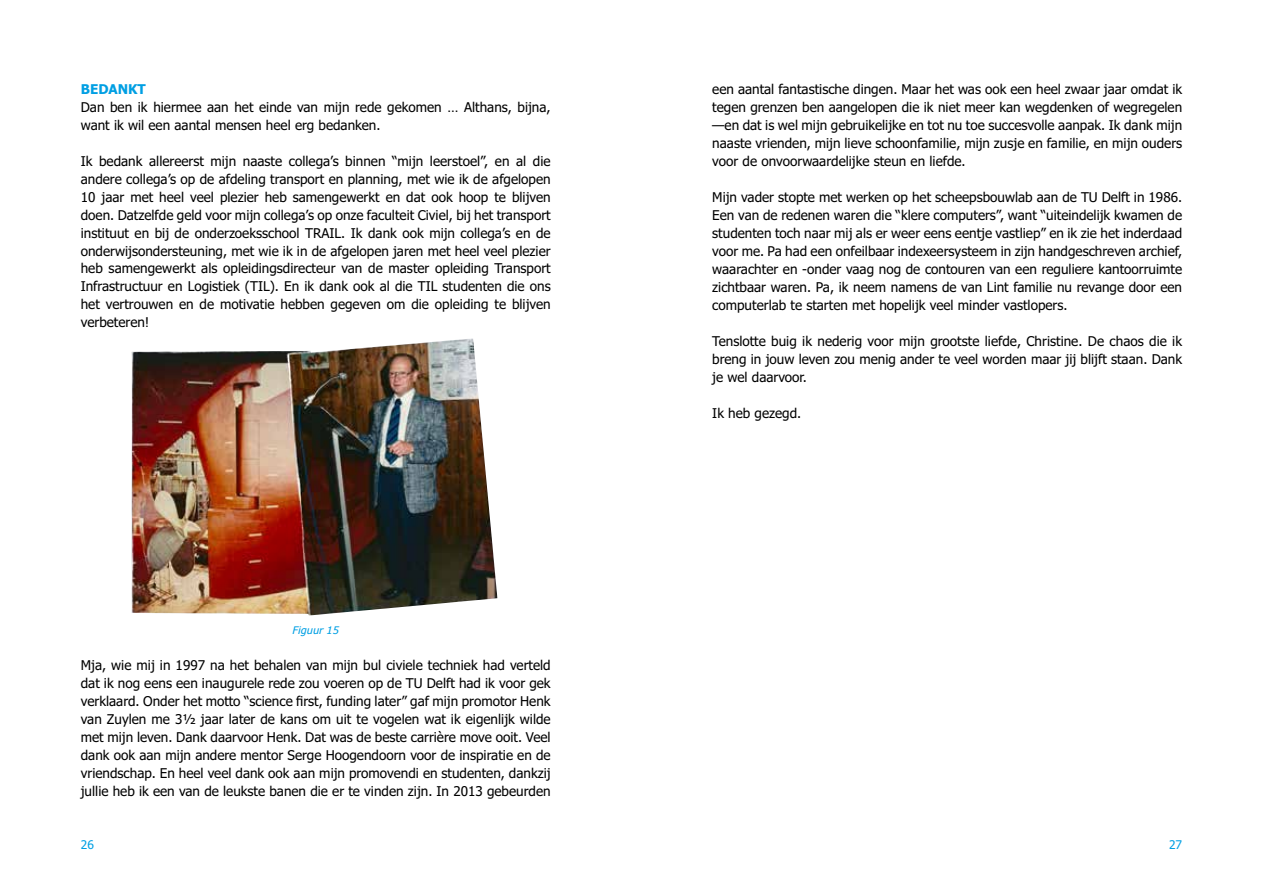
<style>
.page{position:relative;width:1263px;height:893px;background:#fff}
.page>*{position:absolute;margin:0;border:0;box-sizing:border-box;transform-origin:0 0}
.t1{font:13.5px/18px "Tu Tahoma";color:#000;text-align:justify}
.t2{font:700 13.5px "Tu Tahoma";color:#009fe3}
.t3{font:12px "Tu Tahoma";color:#009fe3}
.t4{font:italic 10.5px "Tu Tahoma";color:#009fe3}
</style>
<div class="page">
<img style="left:132px;top:338px;width:365px;height:277px">
<p class="t2" style="left:81px;top:80px;width:67px">BEDANKT</p>
<p class="t1" style="left:81px;top:97px;width:471px">Dan ben ik hiermee aan het einde van mijn rede gekomen … Althans, bijna, want ik wil een aantal mensen heel erg bedanken.</p>
<p class="t1" style="left:81px;top:151px;width:471px">Ik bedank allereerst mijn naaste collega’s binnen “mijn leerstoel”, en al die andere collega’s op de afdeling transport en planning, met wie ik de afgelopen 10 jaar met heel veel plezier heb samengewerkt en dat ook hoop te blijven doen. Datzelfde geld voor mijn collega’s op onze faculteit Civiel, bij het transport instituut en bij de onderzoeksschool TRAIL. Ik dank ook mijn collega’s en de onderwijsondersteuning, met wie ik in de afgelopen jaren met heel veel plezier heb samengewerkt als opleidingsdirecteur van de master opleiding Transport Infrastructuur en Logistiek (TIL). En ik dank ook al die TIL studenten die ons het vertrouwen en de motivatie hebben gegeven om die opleiding te blijven verbeteren!</p>
<p class="t4" style="left:292px;top:623px;width:48px">Figuur 15</p>
<p class="t1" style="left:81px;top:655px;width:471px">Mja, wie mij in 1997 na het behalen van mijn bul civiele techniek had verteld dat ik nog eens een inaugurele rede zou voeren op de TU Delft had ik voor gek verklaard. Onder het motto “science first, funding later” gaf mijn promotor Henk van Zuylen me 3½ jaar later de kans om uit te vogelen wat ik eigenlijk wilde met mijn leven. Dank daarvoor Henk. Dat was de beste carrière move ooit. Veel dank ook aan mijn andere mentor Serge Hoogendoorn voor de inspiratie en de vriendschap. En heel veel dank ook aan mijn promovendi en studenten, dankzij jullie heb ik een van de leukste banen die er te vinden zijn. In 2013 gebeurden</p>
<p class="t1" style="left:712px;top:79px;width:471px">een aantal fantastische dingen. Maar het was ook een heel zwaar jaar omdat ik tegen grenzen ben aangelopen die ik niet meer kan wegdenken of wegregelen —en dat is wel mijn gebruikelijke en tot nu toe succesvolle aanpak. Ik dank mijn naaste vrienden, mijn lieve schoonfamilie, mijn zusje en familie, en mijn ouders voor de onvoorwaardelijke steun en liefde.</p>
<p class="t1" style="left:712px;top:187px;width:471px">Mijn vader stopte met werken op het scheepsbouwlab aan de TU Delft in 1986.<br>Een van de redenen waren die “klere computers”, want “uiteindelijk kwamen de studenten toch naar mij als er weer eens eentje vastliep” en ik zie het inderdaad voor me. Pa had een onfeilbaar indexeersysteem in zijn handgeschreven archief, waarachter en -onder vaag nog de contouren van een reguliere kantoorruimte zichtbaar waren. Pa, ik neem namens de van Lint familie nu revange door een computerlab te starten met hopelijk veel minder vastlopers.</p>
<p class="t1" style="left:712px;top:331px;width:471px">Tenslotte buig ik nederig voor mijn grootste liefde, Christine. De chaos die ik breng in jouw leven zou menig ander te veel worden maar jij blijft staan. Dank je wel daarvoor.</p>
<p class="t1" style="left:712px;top:403px;width:90px">Ik heb gezegd.</p>
<p class="t3" style="left:81px;top:837px;width:15px">26</p>
<p class="t3" style="left:1169px;top:837px;width:15px">27</p>
</div>
